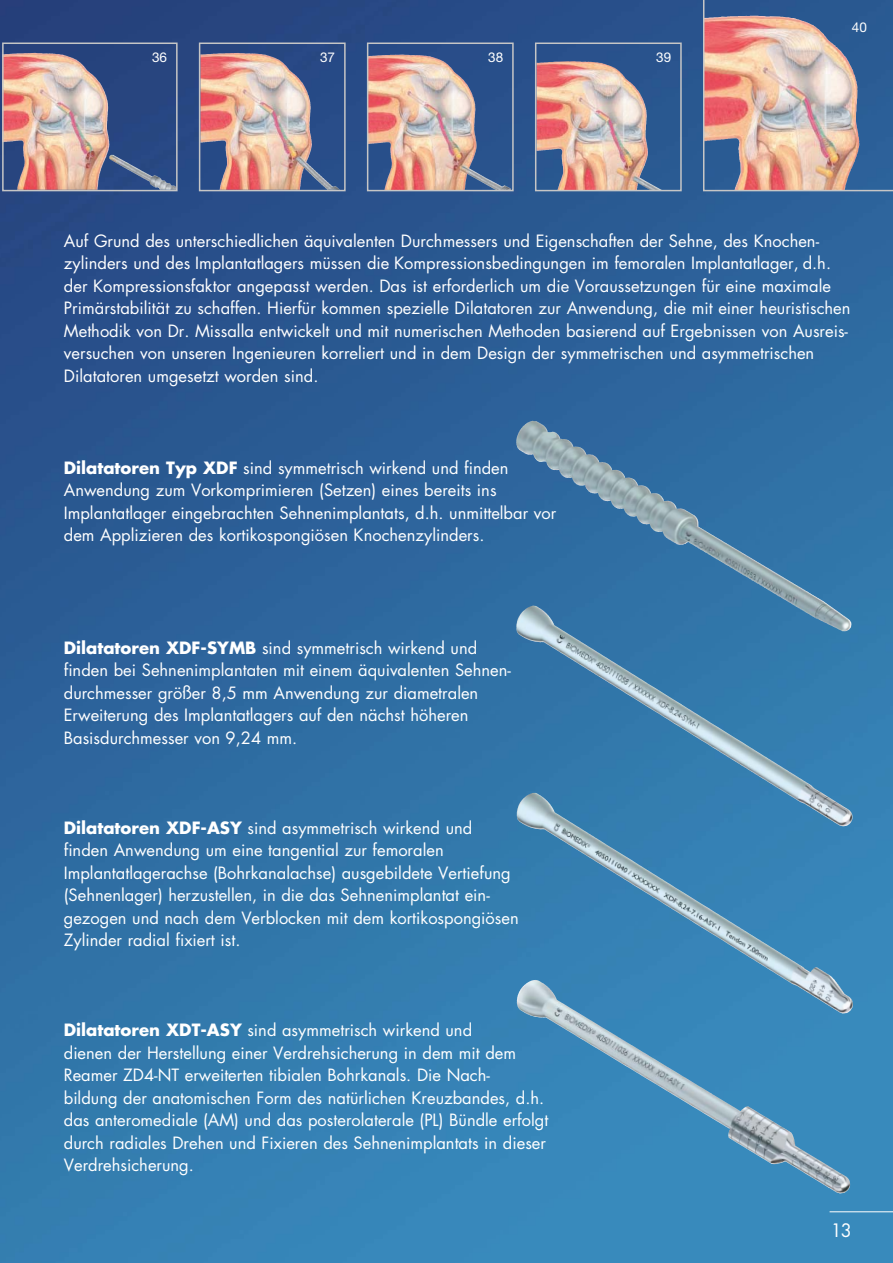
<style>
.page{position:relative;width:893px;height:1263px;background:#fff}
.page>*{position:absolute;margin:0;border:0;box-sizing:border-box;transform-origin:0 0}
.t1{font:18px "Futura";color:#fff}
.t2{font:16.5px/22.5px "Futura";color:#fff}
.t3{font:13.5px "Helvetica Neue";color:#fff}
.s1{font-weight:700}
</style>
<div class="page">
<img style="left:0;top:0;width:892px;height:1263px">
<img style="left:703px;top:0;width:189px;height:191px">
<img style="left:80px;top:63px;width:29px;height:88px">
<div style="left:2px;top:43px;width:175px;height:148px;border:2px solid #c6c6c6"></div>
<img style="left:290px;top:71px;width:22px;height:90px">
<div style="left:199px;top:43px;width:146px;height:148px;border:2px solid #c6c6c6"></div>
<img style="left:455px;top:72px;width:21px;height:89px">
<div style="left:367px;top:43px;width:146px;height:148px;border:2px solid #c6c6c6"></div>
<img style="left:626px;top:79px;width:22px;height:88px">
<div style="left:535px;top:43px;width:146px;height:148px;border:2px solid #c6c6c6"></div>
<img style="left:544px;top:426px;width:76px;height:45px">
<img style="left:810px;top:967px;width:44px;height:47px">
<img style="left:533px;top:606px;width:44px;height:34px">
<hr style="left:829px;top:1211px;width:63px;height:1px;background:#fff">
<img style="left:696px;top:1108px;width:33px;height:21px">
<p class="t3" style="left:152px;top:52px;width:17px">36</p>
<p class="t3" style="left:320px;top:52px;width:17px">37</p>
<p class="t3" style="left:488px;top:52px;width:17px">38</p>
<p class="t3" style="left:656px;top:52px;width:17px">39</p>
<p class="t3" style="left:852px;top:22px;width:17px">40</p>
<p class="t2" style="left:64px;top:231px;width:788px">Auf Grund des unterschiedlichen äquivalenten Durchmessers und Eigenschaften der Sehne, des Knochen&shy;zylinders und des Implantatlagers müssen die Kompressionsbedingungen im femoralen Implantatlager, d.h. der Kompressionsfaktor angepasst werden. Das ist erforderlich um die Voraussetzungen für eine maximale Primärstabilität zu schaffen. Hierfür kommen spezielle Dilatatoren zur Anwendung, die mit einer heuristischen Methodik von Dr. Missalla entwickelt und mit numerischen Methoden basierend auf Ergebnissen von Ausreis&shy;versuchen von unseren Ingenieuren korreliert und in dem Design der symmetrischen und asymmetrischen Dilatatoren umgesetzt worden sind.</p>
<p class="t2" style="left:64px;top:458px;width:494px"><span class="s1">Dilatatoren Typ XDF</span> sind symmetrisch wirkend und finden Anwendung zum Vorkomprimieren (Setzen) eines bereits ins Implantatlager eingebrachten Sehnenimplantats, d.h. unmittelbar vor dem Applizieren des kortikospongiösen Knochenzylinders.</p>
<p class="t2" style="left:64px;top:638px;width:448px"><span class="s1">Dilatatoren XDF-SYMB</span> sind symmetrisch wirkend und finden bei Sehnenimplantaten mit einem äquivalenten Sehnen&shy;durchmesser größer 8,5 mm Anwendung zur diametralen Erweiterung des Implantatlagers auf den nächst höheren Basisdurchmesser von 9,24 mm.</p>
<p class="t2" style="left:64px;top:818px;width:456px"><span class="s1">Dilatatoren XDF-ASY</span> sind asymmetrisch wirkend und finden Anwendung um eine tangential zur femoralen Implantatlagerachse (Bohrkanalachse) ausgebildete Vertiefung (Sehnenlager) herzustellen, in die das Sehnenimplantat ein&shy;gezogen und nach dem Verblocken mit dem kortikospongiösen Zylinder radial fixiert ist.</p>
<p class="t2" style="left:64px;top:1020px;width:486px"><span class="s1">Dilatatoren XDT-ASY</span> sind asymmetrisch wirkend und<br>dienen der Herstellung einer Verdrehsicherung in dem mit dem Reamer ZD4-NT erweiterten tibialen Bohrkanals. Die Nach-<br>bildung der anatomischen Form des natürlichen Kreuzbandes, d.h. das anteromediale (AM) und das posterolaterale (PL) Bündle erfolgt durch radiales Drehen und Fixieren des Sehnenimplantats in dieser Verdrehsicherung.</p>
<p class="t1" style="left:830px;top:1222px;width:23px">13</p>
</div>
